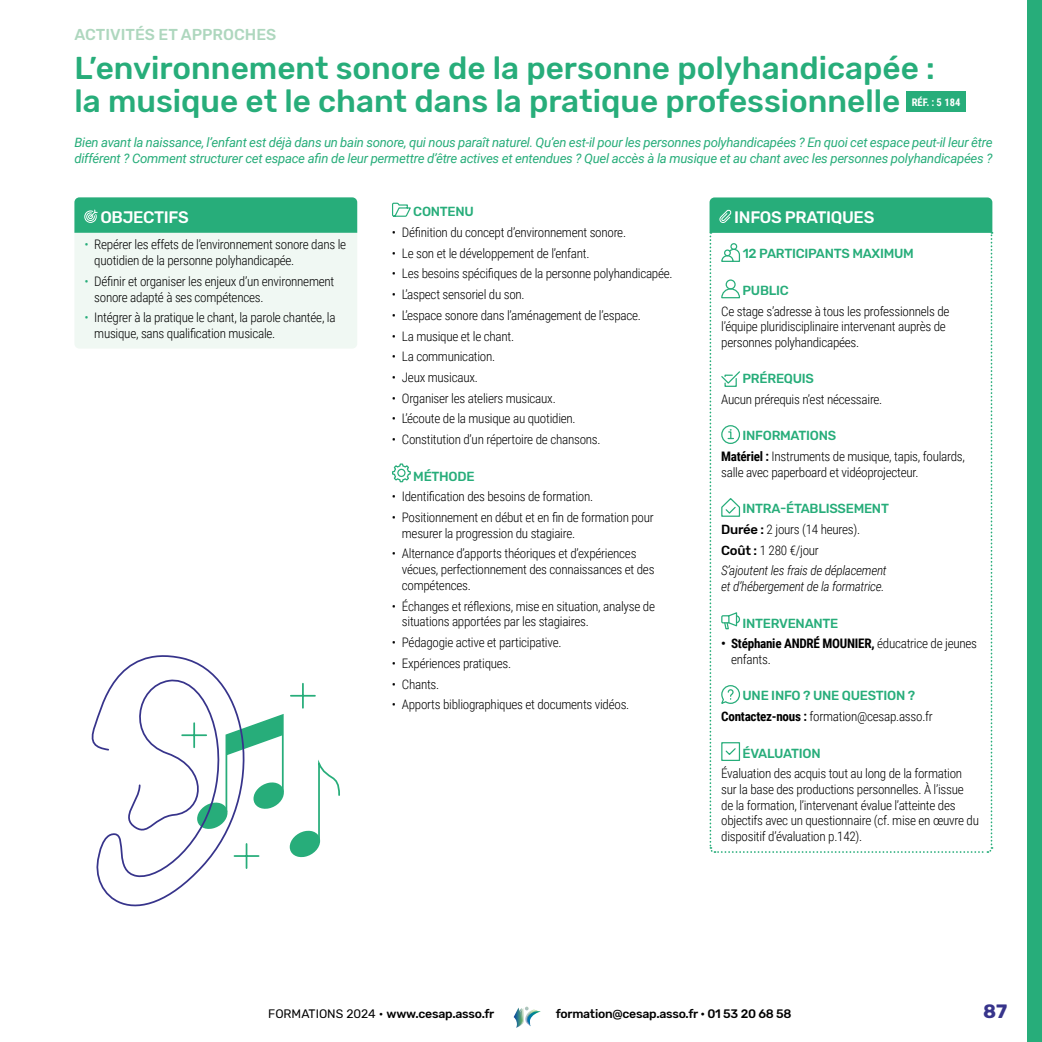
<style>
.page{position:relative;width:1042px;height:1042px;background:#fff}
.page>*{position:absolute;margin:0;border:0;box-sizing:border-box;transform-origin:0 0}
.t1{font:500 31.5px/33.2px "Rubik";color:#27ad7a}
.t2{font:700 19.25px "Rubik";color:#37348b}
.t3{font:500 16.62px "Rubik";letter-spacing:-.02em;color:#fff}
.t4{font:500 15.75px "Rubik";color:#aed7be}
.t5{font:300 13.12px/15.8px "Roboto Condensed";letter-spacing:-.02em;color:#000}
.t6{font:italic 13.12px/15.8px "Roboto";letter-spacing:-.02em;color:#27ad7a}
.t7{font:500 13.12px "Rubik";letter-spacing:-.02em;color:#27ad7a}
.t8{font:italic 300 13.12px/20.7px "Roboto Condensed";letter-spacing:-.02em;color:#000}
.t9{font:500 12.25px "Rubik";letter-spacing:-.02em;color:#000}
.t10{font:700 10.5px "Roboto Condensed";letter-spacing:.015em;color:#fff}
.s1{color:#27ad7a}
.s2{font-weight:700}
.s3{font-family:"Rubik";font-weight:500;font-style:normal}
.s4{font-style:normal}
.s5{font-weight:400}
</style>
<div class="page">
<div style="left:1027px;top:0;width:15px;height:1042px;background:#27ad7a"></div>
<div style="left:74px;top:228px;width:283px;height:121px;background:#f0f8f3;border-radius:5px"></div>
<svg style="left:74px;top:197px;width:283px;height:36px;background:#2caf7d"></svg>
<div style="left:906px;top:91px;width:59px;height:21px;background:#27ad7a"></div>
<svg style="left:392px;top:203px;width:19px;height:14px"></svg>
<svg style="left:392px;top:463px;width:19px;height:19px"></svg>
<div style="left:397px;top:469px;width:8px;height:8px;border:1px solid #27ad7a;border-radius:50%"></div>
<svg style="left:709px;top:197px;width:284px;height:656px"></svg>
<svg style="left:269px;top:714px;width:71px;height:144px"></svg>
<hr style="left:302px;top:684px;width:2px;height:24px;background:#27ad7a">
<svg style="left:291px;top:695px;width:24px;height:1px"></svg>
<svg style="left:91px;top:655px;width:178px;height:252px"></svg>
<svg style="left:514px;top:1006px;width:27px;height:22px"></svg>
<p class="t4" style="left:74px;top:25px;width:203px">ACTIVITÉS ET APPROCHES</p>
<h1 class="t1" style="left:74px;top:52px;width:862px">L’environnement sonore de la personne polyhandicapée : la musique et le chant dans la pratique professionnelle</h1>
<p class="t10" style="left:911px;top:95px;width:50px">RÉF. : 5 184</p>
<p class="t6" style="left:74px;top:134px;width:919px">Bien avant la naissance, l’enfant est déjà dans un bain sonore, qui nous paraît naturel. Qu’en est-il pour les personnes polyhandicapées ? En quoi cet espace peut-il leur être différent ? Comment structurer cet espace afin de leur permettre d’être actives et entendues ? Quel accès à la musique et au chant avec les personnes polyhandicapées ?</p>
<p class="t3" style="left:100px;top:207px;width:90px">OBJECTIFS</p>
<p class="t5" style="left:94px;top:236px;width:253px;text-indent:-10px"><span class="s1">•</span> Repérer les effets de l’environnement sonore dans le quotidien de la personne polyhandicapée.</p>
<p class="t5" style="left:94px;top:273px;width:242px;text-indent:-10px"><span class="s1">•</span> Définir et organiser les enjeux d’un environnement sonore adapté à ses compétences.</p>
<p class="t5" style="left:94px;top:309px;width:243px;text-indent:-10px"><span class="s1">•</span> Intégrer à la pratique le chant, la parole chantée, la musique, sans qualification musicale.</p>
<p class="t7" style="left:413px;top:204px;width:62px">CONTENU</p>
<p class="t5" style="left:392px;top:224px;width:236px">• Définition du concept d’environnement sonore.</p>
<p class="t5" style="left:392px;top:245px;width:199px">• Le son et le développement de l’enfant.</p>
<p class="t5" style="left:392px;top:265px;width:282px">• Les besoins spécifiques de la personne polyhandicapée.</p>
<p class="t5" style="left:392px;top:286px;width:134px">• L’aspect sensoriel du son.</p>
<p class="t5" style="left:392px;top:307px;width:250px">• L’espace sonore dans l’aménagement de l’espace.</p>
<p class="t5" style="left:392px;top:328px;width:124px">• La musique et le chant.</p>
<p class="t5" style="left:392px;top:348px;width:105px">• La communication.</p>
<p class="t5" style="left:392px;top:369px;width:87px">• Jeux musicaux.</p>
<p class="t5" style="left:392px;top:390px;width:165px">• Organiser les ateliers musicaux.</p>
<p class="t5" style="left:392px;top:410px;width:185px">• L’écoute de la musique au quotidien.</p>
<p class="t5" style="left:392px;top:431px;width:210px">• Constitution d’un répertoire de chansons.</p>
<p class="t7" style="left:413px;top:468px;width:63px">MÉTHODE</p>
<p class="t5" style="left:392px;top:488px;width:203px">• Identification des besoins de formation.</p>
<p class="t5" style="left:402px;top:509px;width:253px;text-indent:-10px">• Positionnement en début et en fin de formation pour mesurer la progression du stagiaire.</p>
<p class="t5" style="left:402px;top:545px;width:254px;text-indent:-10px">• Alternance d’apports théoriques et d’expériences vécues, perfectionnement des connaissances et des compétences.</p>
<p class="t5" style="left:402px;top:598px;width:255px;text-indent:-10px">• Échanges et réflexions, mise en situation, analyse de situations apportées par les stagiaires.</p>
<p class="t5" style="left:392px;top:634px;width:171px">• Pédagogie active et participative.</p>
<p class="t5" style="left:392px;top:655px;width:121px">• Expériences pratiques.</p>
<p class="t5" style="left:392px;top:675px;width:49px">• Chants.</p>
<p class="t5" style="left:392px;top:696px;width:239px">• Apports bibliographiques et documents vidéos.</p>
<p class="t3" style="left:734px;top:208px;width:142px">INFOS PRATIQUES</p>
<p class="t7" style="left:743px;top:246px;width:173px">12 PARTICIPANTS MAXIMUM</p>
<p class="t7" style="left:742px;top:283px;width:48px">PUBLIC</p>
<p class="t5" style="left:721px;top:302px;width:230px">Ce stage s’adresse à tous les professionnels de l’équipe pluridisciplinaire intervenant auprès de personnes polyhandicapées.</p>
<p class="t7" style="left:742px;top:371px;width:73px">PRÉREQUIS</p>
<p class="t5" style="left:721px;top:391px;width:163px">Aucun prérequis n’est nécessaire.</p>
<p class="t7" style="left:742px;top:428px;width:95px">INFORMATIONS</p>
<p class="t5" style="left:721px;top:448px;width:245px"><span class="s2">Matériel :</span> Instruments de musique, tapis, foulards, salle avec paperboard et vidéoprojecteur.</p>
<p class="t7" style="left:742px;top:501px;width:148px">INTRA-ÉTABLISSEMENT</p>
<p class="t8" style="left:721px;top:518px;width:167px"><span class="s3">Durée :</span> <span class="s4">2 jours (14 heures).<br></span><span class="s3">Coût :</span> <span class="s4">1 280 €/jour<br></span>S’ajoutent les frais de déplacement</p>
<p class="t8" style="left:721px;top:576px;width:165px">et d’hébergement de la formatrice.</p>
<p class="t7" style="left:742px;top:615px;width:97px">INTERVENANTE</p>
<p class="t5" style="left:731px;top:635px;width:247px;text-indent:-10px"><span class="s2">• Stéphanie ANDRÉ MOUNIER,</span> éducatrice de jeunes enfants.</p>
<p class="t7" style="left:742px;top:688px;width:174px">UNE INFO ? UNE QUESTION ?</p>
<p class="t5" style="left:721px;top:708px;width:213px"><span class="s2">Contactez-nous :</span> formation@cesap.asso.fr</p>
<p class="t7" style="left:742px;top:745px;width:80px">ÉVALUATION</p>
<p class="t5" style="left:721px;top:765px;width:259px">Évaluation des acquis tout au long de la formation sur la base des productions personnelles. À l’issue de la formation, l’intervenant évalue l’atteinte des objectifs avec un questionnaire (cf. mise en œuvre du dispositif d’évaluation p.142).</p>
<p class="t9" style="left:268px;top:1007px;width:228px"><span class="s5">FORMATIONS 2024 •</span> www.cesap.asso.fr</p>
<p class="t9" style="left:556px;top:1007px;width:237px">formation@cesap.asso.fr • 01 53 20 68 58</p>
<h2 class="t2" style="left:983px;top:1000px;width:26px">87</h2>
</div>
